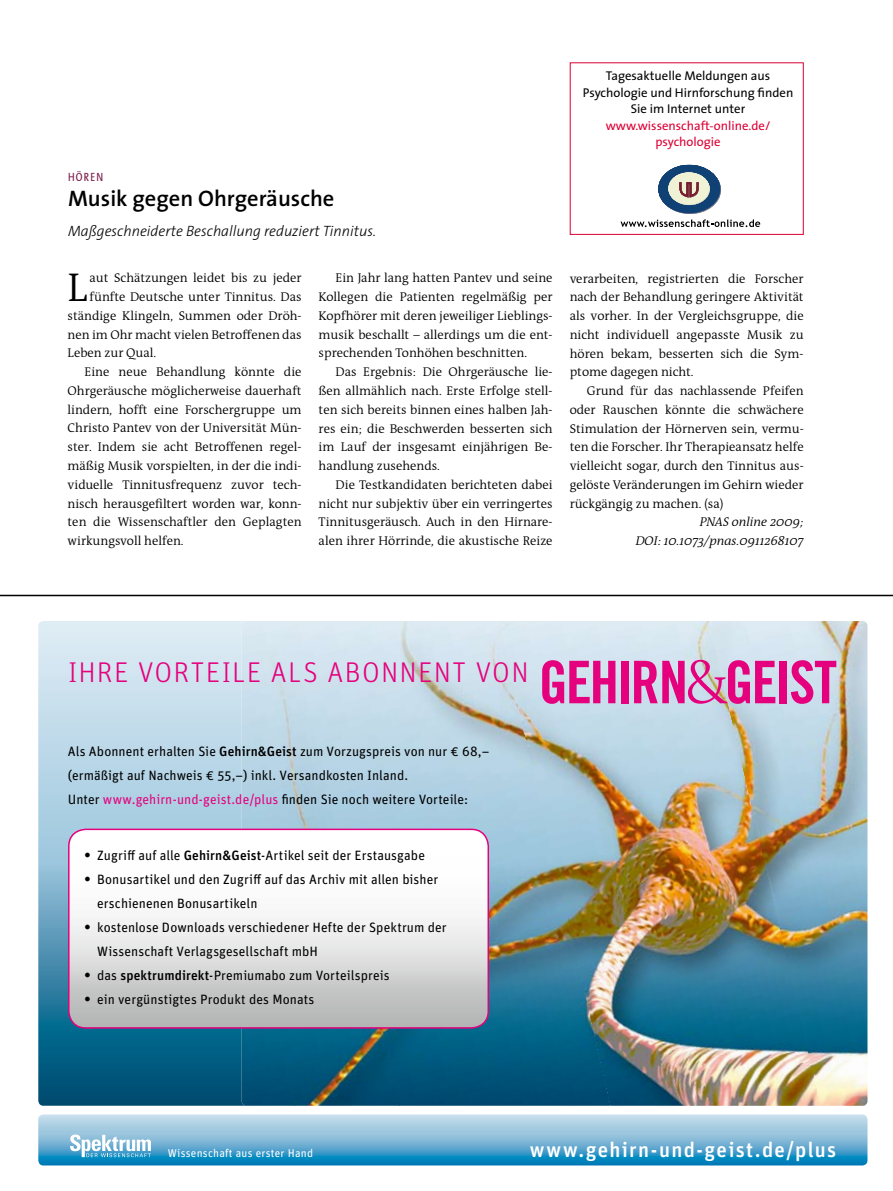
<style>
.page{position:relative;width:893px;height:1191px;background:#fff}
.page>*{position:absolute;margin:0;border:0;box-sizing:border-box;transform-origin:0 0}
.t1{font:300 40.5px "The Antiqua B4";color:#000}
.t2{font:300 28.5px "Unit";letter-spacing:.04em;color:#e5007d}
.t3{font:600 22.5px "The Sans";color:#000}
.t4{font:500 21px "Unit";letter-spacing:.065em;color:#fff}
.t5{font:italic 300 15px "The Sans";color:#000}
.t6{font:13.5px/24px "Unit";letter-spacing:.005em;color:#000}
.t7{font:300 12.75px/18.8px "The Antiqua B4";color:#000;text-align:justify}
.t8{font:12.75px/16.5px "The Sans";color:#000;text-align:center}
.t9{font:italic 300 12.75px/18.8px "The Antiqua B4 i";color:#000;text-align:right}
.t10{font:12.75px/16.5px "The Sans";color:#dc0035;text-align:center}
.t11{font:12px "The Sans Condensed";color:#7c1e4c}
.t12{font:11.25px "Unit";letter-spacing:.02em;color:#fff}
.s1{font-weight:500}
.s2{color:#e5007d}
.s3{font-weight:700;font-size:15px}
</style>
<div class="page">
<div style="left:570px;top:62px;width:234px;height:173px;background:#fff;border:1px solid #dc0035"></div>
<svg style="left:620px;top:219px;width:140px;height:8px"></svg>
<div style="left:659px;top:165px;width:60px;height:47px;background:#0f4175;border-radius:50%"></div>
<div style="left:659px;top:165px;width:60px;height:47px;border:1px solid #0f4175;border-radius:50%"></div>
<svg style="left:669px;top:174px;width:40px;height:31px"></svg>
<div style="left:669px;top:174px;width:40px;height:31px;border:1px solid #a5a5a5;border-radius:50%"></div>
<div style="left:669px;top:173px;width:40px;height:32px;border:1px solid #abacaa;border-radius:50%"></div>
<div style="left:669px;top:173px;width:40px;height:31px;background:#f0f2d5;border-radius:50%"></div>
<div style="left:669px;top:173px;width:40px;height:31px;border:1px solid #f0f2d5;border-radius:50%"></div>
<svg style="left:679px;top:182px;width:20px;height:16px"></svg>
<svg style="left:38px;top:621px;width:204px;height:484px;background:#8ab6cc"></svg>
<img style="left:867px;top:849px;width:1px;height:231px">
<img style="left:245px;top:1105px;width:154px;height:1px">
<img style="left:399px;top:1105px;width:232px;height:1px">
<img style="left:631px;top:1105px;width:235px;height:1px">
<img style="left:242px;top:621px;width:256px;height:291px">
<img style="left:498px;top:621px;width:279px;height:484px">
<img style="left:709px;top:621px;width:158px;height:296px">
<img style="left:242px;top:1028px;width:24px;height:77px">
<img style="left:400px;top:912px;width:211px;height:193px">
<img style="left:266px;top:1028px;width:134px;height:77px">
<img style="left:777px;top:895px;width:90px;height:210px">
<svg style="left:38px;top:1114px;width:829px;height:51px;background:#75b5d6"></svg>
<svg style="left:69px;top:829px;width:419px;height:199px"></svg>
<div style="left:68px;top:828px;width:421px;height:200px;border:2px solid #e5007d;border-radius:17px"></div>
<svg style="left:542px;top:660px;width:73px;height:44px;background:#da61ae"></svg>
<div style="left:621px;top:661px;width:7px;height:42px;background:#e5007d"></div>
<svg style="left:634px;top:660px;width:141px;height:44px;background:#d870b2"></svg>
<div style="left:780px;top:661px;width:7px;height:42px;background:#e5007d"></div>
<svg style="left:791px;top:660px;width:45px;height:44px;background:#d877b8"></svg>
<hr style="left:0;top:595px;width:893px;height:1px;background:#000">
<p class="t11" style="left:68px;top:167px;width:37px">HÖREN</p>
<h3 class="t3" style="left:68px;top:184px;width:268px">Musik gegen Ohrgeräusche</h3>
<p class="t5" style="left:68px;top:221px;width:309px">Maßgeschneiderte Beschallung reduziert Tinnitus.</p>
<h1 class="t1" style="left:68px;top:266px;width:22px">L</h1>
<p class="t7" style="left:90px;top:269px;width:214px">aut Schätzungen leidet bis zu jeder</p>
<p class="t7" style="left:90px;top:288px;width:214px">fünfte Deutsche unter Tinnitus. Das</p>
<p class="t7" style="left:68px;top:307px;width:235px">ständige Klingeln, Summen oder Dröh-</p>
<p class="t7" style="left:68px;top:325px;width:236px">nen im Ohr macht vielen Betroffenen das</p>
<p class="t7" style="left:68px;top:344px;width:90px">Leben zur Qual.</p>
<p class="t7" style="left:85px;top:363px;width:218px">Eine neue Behandlung könnte die</p>
<p class="t7" style="left:68px;top:382px;width:236px">Ohrgeräusche möglicherweise dauerhaft</p>
<p class="t7" style="left:68px;top:400px;width:236px">lindern, hofft eine Forschergruppe um</p>
<p class="t7" style="left:68px;top:419px;width:235px">Christo Pantev von der Universität Mün-</p>
<p class="t7" style="left:68px;top:438px;width:236px">ster. Indem sie acht Betroffenen regel-</p>
<p class="t7" style="left:68px;top:457px;width:236px">mäßig Musik vorspielten, in der die indi-</p>
<p class="t7" style="left:68px;top:475px;width:236px">viduelle Tinnitusfrequenz zuvor tech-</p>
<p class="t7" style="left:68px;top:494px;width:236px">nisch herausgefiltert worden war, konn-</p>
<p class="t7" style="left:68px;top:513px;width:236px">ten die Wissenschaftler den Geplagten</p>
<p class="t7" style="left:68px;top:532px;width:117px">wirkungsvoll helfen.</p>
<p class="t7" style="left:319px;top:269px;width:236px;text-indent:17px">Ein Jahr lang hatten Pantev und seine Kollegen die Patienten regelmäßig per Kopfhörer mit deren jeweiliger Lieblings&shy;musik beschallt – allerdings um die ent&shy;sprechenden Tonhöhen beschnitten.</p>
<p class="t7" style="left:319px;top:363px;width:236px;text-indent:17px">Das Ergebnis: Die Ohrgeräusche lie&shy;ßen allmählich nach. Erste Erfolge stell&shy;ten sich bereits binnen eines halben Jah&shy;res ein; die Beschwerden besserten sich im Lauf der insgesamt einjährigen Be&shy;handlung zusehends.</p>
<p class="t7" style="left:319px;top:476px;width:236px;text-indent:17px">Die Testkandidaten berichteten dabei nicht nur subjektiv über ein verringertes Tinnitusgeräusch. Auch in den Hirnare&shy;alen ihrer Hörrinde, die akustische Reize</p>
<p class="t8" style="left:583px;top:68px;width:212px">Tagesaktuelle Meldungen aus<br>Psychologie und Hirnforschung finden<br>Sie im Internet unter</p>
<p class="t10" style="left:606px;top:117px;width:166px">www.wissenschaft-online.de/ psychologie</p>
<p class="t7" style="left:570px;top:269px;width:236px">verarbeiten, registrierten die Forscher nach der Behandlung geringere Aktivität als vorher. In der Vergleichsgruppe, die nicht individuell angepasste Musik zu hören bekam, besserten sich die Sym&shy;ptome dagegen nicht.</p>
<p class="t7" style="left:570px;top:382px;width:236px;text-indent:17px">Grund für das nachlassende Pfeifen oder Rauschen könnte die schwächere Stimulation der Hörnerven sein, vermu&shy;ten die Forscher. Ihr Therapieansatz helfe vielleicht sogar, durch den Tinnitus aus&shy;gelöste Veränderungen im Gehirn wieder rückgängig zu machen. (sa)</p>
<p class="t9" style="left:636px;top:513px;width:169px">PNAS online 2009;<br>DOI: 10.1073/pnas.0911268107</p>
<h2 class="t2" style="left:68px;top:654px;width:462px">IHRE VORTEILE ALS ABONNENT VON</h2>
<p class="t6" style="left:68px;top:739px;width:423px">Als Abonnent erhalten Sie <span class="s1">Gehirn&amp;Geist</span> zum Vorzugspreis von nur € 68,– (ermäßigt auf Nachweis € 55,–) inkl. Versandkosten Inland.<br>Unter <span class="s2">www.gehirn-und-geist.de/plus</span> finden Sie noch weitere Vorteile:</p>
<p class="t6" style="left:85px;top:843px;width:342px"><span class="s3">•</span> Zugriff auf alle <span class="s1">Gehirn&amp;Geist</span>-Artikel seit der Erstausgabe</p>
<p class="t6" style="left:97px;top:867px;width:343px;text-indent:-13px"><span class="s3">•</span> Bonusartikel und den Zugriff auf das Archiv mit allen bisher erschienenen Bonusartikeln</p>
<p class="t6" style="left:97px;top:915px;width:351px;text-indent:-13px"><span class="s3">•</span> kostenlose Downloads verschiedener Hefte der Spektrum der<br>Wissenschaft Verlagsgesellschaft mbH</p>
<p class="t6" style="left:85px;top:963px;width:307px"><span class="s3">•</span> das <span class="s1">spektrumdirekt</span>-Premiumabo zum Vorteilspreis</p>
<p class="t6" style="left:85px;top:987px;width:231px"><span class="s3">•</span> ein vergünstigtes Produkt des Monats</p>
<p class="t12" style="left:168px;top:1146px;width:147px">Wissenschaft aus erster Hand</p>
<h3 class="t4" style="left:530px;top:1136px;width:308px">www.gehirn-und-geist.de/plus</h3>
</div>
